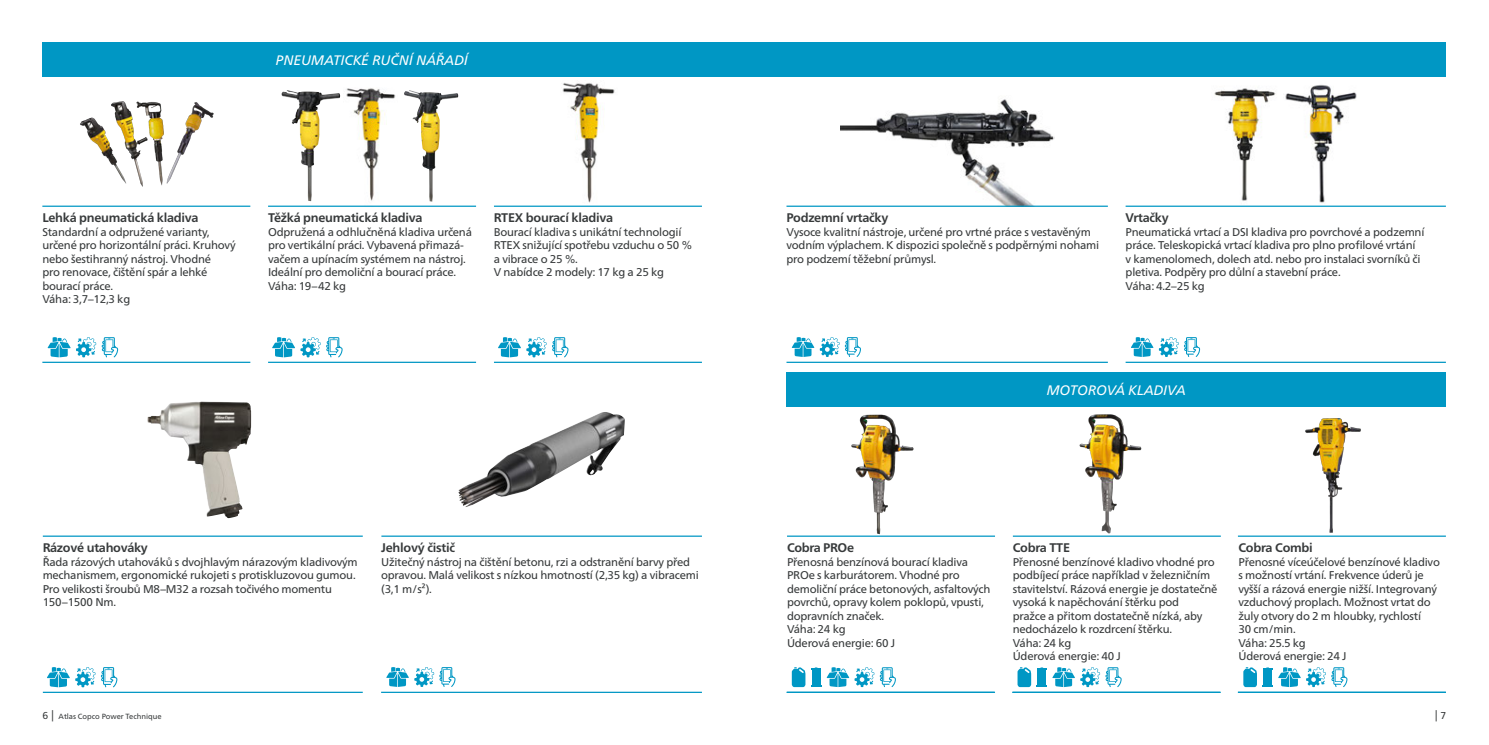
<style>
.page{position:relative;width:1489px;height:745px;background:#fff}
.page>*{position:absolute;margin:0;border:0;box-sizing:border-box;transform-origin:0 0}
.t1{font:italic 13.75px "Neue Frutiger World";color:#fff}
.t2{font:700 12.5px "Neue Frutiger World";letter-spacing:-.02em;color:#373a3b}
.t3{font:11.25px/13.5px "Neue Frutiger World";letter-spacing:-.02em;color:#373a3b}
.t4{font:7.5px "Neue Frutiger World";color:#373a3b}
.s1{font-size:10px}
.s2{font-size:11.25px}
</style>
<div class="page">
<img style="left:840px;top:99px;width:214px;height:106px">
<img style="left:281px;top:90px;width:25px;height:75px">
<img style="left:346px;top:88px;width:50px;height:113px">
<img style="left:404px;top:90px;width:36px;height:111px">
<img style="left:80px;top:101px;width:134px;height:86px">
<hr style="left:42px;top:205px;width:208px;height:2px;background:#0097c4">
<hr style="left:268px;top:205px;width:208px;height:2px;background:#0097c4">
<hr style="left:494px;top:205px;width:208px;height:2px;background:#0097c4">
<hr style="left:42px;top:361px;width:208px;height:2px;background:#0097c4">
<hr style="left:381px;top:535px;width:321px;height:1px;background:#0097c4">
<hr style="left:43px;top:535px;width:320px;height:1px;background:#0097c4">
<hr style="left:268px;top:361px;width:208px;height:2px;background:#0097c4">
<hr style="left:494px;top:361px;width:208px;height:2px;background:#0097c4">
<hr style="left:43px;top:691px;width:320px;height:1px;background:#0097c4">
<svg style="left:498px;top:337px;width:48px;height:20px"></svg>
<div style="left:786px;top:372px;width:659px;height:34px;background:#0097c4"></div>
<hr style="left:1012px;top:535px;width:208px;height:1px;background:#0097c4">
<hr style="left:1237px;top:535px;width:208px;height:1px;background:#0097c4">
<hr style="left:381px;top:691px;width:321px;height:1px;background:#0097c4">
<hr style="left:787px;top:535px;width:207px;height:1px;background:#0097c4">
<hr style="left:786px;top:691px;width:208px;height:1px;background:#0097c4">
<hr style="left:1012px;top:691px;width:208px;height:1px;background:#0097c4">
<hr style="left:1237px;top:691px;width:208px;height:1px;background:#0097c4">
<img style="left:851px;top:414px;width:63px;height:121px">
<img style="left:1071px;top:414px;width:83px;height:122px">
<svg style="left:386px;top:667px;width:69px;height:19px"></svg>
<img style="left:1303px;top:418px;width:61px;height:118px">
<svg style="left:1243px;top:667px;width:13px;height:19px"></svg>
<svg style="left:1017px;top:667px;width:29px;height:19px"></svg>
<svg style="left:1052px;top:667px;width:22px;height:19px"></svg>
<svg style="left:791px;top:667px;width:104px;height:19px"></svg>
<svg style="left:1080px;top:667px;width:41px;height:19px"></svg>
<svg style="left:1262px;top:667px;width:85px;height:19px"></svg>
<svg style="left:48px;top:337px;width:70px;height:20px"></svg>
<svg style="left:47px;top:667px;width:48px;height:19px"></svg>
<img style="left:458px;top:412px;width:167px;height:95px">
<svg style="left:272px;top:337px;width:70px;height:20px"></svg>
<svg style="left:552px;top:337px;width:16px;height:20px"></svg>
<img style="left:562px;top:82px;width:53px;height:121px">
<svg style="left:101px;top:667px;width:16px;height:19px"></svg>
<img style="left:147px;top:401px;width:92px;height:117px">
<img style="left:1214px;top:88px;width:62px;height:113px">
<img style="left:1285px;top:85px;width:72px;height:118px">
<hr style="left:1125px;top:361px;width:320px;height:2px;background:#0097c4">
<hr style="left:786px;top:361px;width:321px;height:2px;background:#0097c4">
<hr style="left:1125px;top:205px;width:320px;height:2px;background:#0097c4">
<hr style="left:786px;top:205px;width:321px;height:2px;background:#0097c4">
<svg style="left:1131px;top:337px;width:68px;height:20px"></svg>
<svg style="left:791px;top:337px;width:70px;height:20px"></svg>
<div style="left:42px;top:43px;width:1403px;height:34px;background:#0097c4"></div>
<p class="t1" style="left:276px;top:50px;width:194px">PNEUMATICKÉ RUČNÍ NÁŘADÍ</p>
<p class="t2" style="left:42px;top:207px;width:157px">Lehká pneumatická kladiva</p>
<p class="t3" style="left:42px;top:225px;width:195px">Standardní a odpružené varianty, určené pro horizontální práci. Kruhový nebo šestihranný nástroj. Vhodné<br>pro renovace, čištění spár a lehké bourací práce.<br>Váha: 3,7–12,3 kg</p>
<p class="t2" style="left:268px;top:207px;width:156px">Těžká pneumatická kladiva</p>
<p class="t3" style="left:268px;top:225px;width:205px">Odpružená a odhlučněná kladiva určená pro vertikální práci. Vybavená přimazá&shy;vačem a upínacím systémem na nástroj.<br>Ideální pro demoliční a bourací práce.<br>Váha: 19–42 kg</p>
<p class="t2" style="left:494px;top:207px;width:121px">RTEX bourací kladiva</p>
<p class="t3" style="left:494px;top:225px;width:200px">Bourací kladiva s unikátní technologií<br>RTEX snižující spotřebu vzduchu o 50 % a vibrace o 25 %.<br>V nabídce 2 modely: 17 kg a 25 kg</p>
<p class="t2" style="left:43px;top:536px;width:107px">Rázové utahováky</p>
<p class="t3" style="left:43px;top:555px;width:316px">Řada rázových utahováků s dvojhlavým nárazovým kladivovým mechanismem, ergonomické rukojeti s protiskluzovou gumou.<br>Pro velikosti šroubů M8–M32 a rozsah točivého momentu 150–1500 Nm.</p>
<p class="t2" style="left:381px;top:536px;width:76px">Jehlový čistič</p>
<p class="t3" style="left:381px;top:555px;width:319px">Užitečný nástroj na čištění betonu, rzi a odstranění barvy před opravou. Malá velikost s nízkou hmotností (2,35 kg) a vibracemi (3,1 m/s²).</p>
<p class="t2" style="left:786px;top:207px;width:103px">Podzemní vrtačky</p>
<p class="t3" style="left:786px;top:225px;width:314px">Vysoce kvalitní nástroje, určené pro vrtné práce s vestavěným vodním výplachem. K dispozici společně s podpěrnými nohami pro podzemí těžební průmysl.</p>
<p class="t2" style="left:1125px;top:207px;width:45px">Vrtačky</p>
<p class="t3" style="left:1125px;top:225px;width:300px">Pneumatická vrtací a DSI kladiva pro povrchové a podzemní práce. Teleskopická vrtací kladiva pro plno profilové vrtání<br>v kamenolomech, dolech atd. nebo pro instalaci svorníků či pletiva. Podpěry pro důlní a stavební práce.<br>Váha: 4.2–25 kg</p>
<p class="t1" style="left:1046px;top:379px;width:140px">MOTOROVÁ KLADIVA</p>
<p class="t2" style="left:787px;top:536px;width:69px">Cobra PROe</p>
<p class="t3" style="left:787px;top:555px;width:205px">Přenosná benzínová bourací kladiva<br>PROe s karburátorem. Vhodné pro demoliční práce betonových, asfaltových povrchů, opravy kolem poklopů, vpusti, dopravních značek.<br>Váha: 24 kg<br>Úderová energie: 60 J</p>
<p class="t2" style="left:1012px;top:536px;width:59px">Cobra TTE</p>
<p class="t3" style="left:1012px;top:555px;width:206px">Přenosné benzínové kladivo vhodné pro podbíjecí práce například v železničním stavitelství. Rázová energie je dostatečně vysoká k napěchování štěrku pod<br>pražce a přitom dostatečně nízká, aby nedocházelo k rozdrcení štěrku.<br>Váha: 24 kg<br>Úderová energie: 40 J</p>
<p class="t2" style="left:1238px;top:536px;width:76px">Cobra Combi</p>
<p class="t3" style="left:1238px;top:555px;width:203px">Přenosné víceúčelové benzínové kladivo s možností vrtání. Frekvence úderů je vyšší a rázová energie nižší. Integrovaný vzduchový proplach. Možnost vrtat do žuly otvory do 2 m hloubky, rychlostí<br>30 cm/min.<br>Váha: 25.5 kg<br>Úderová energie: 24 J</p>
<p class="t4" style="left:43px;top:709px;width:121px"><span class="s1">6</span> <span class="s2">|</span> Atlas Copco Power Technique</p>
<p class="t3" style="left:1434px;top:707px;width:13px">| <span class="s1">7</span></p>
</div>
